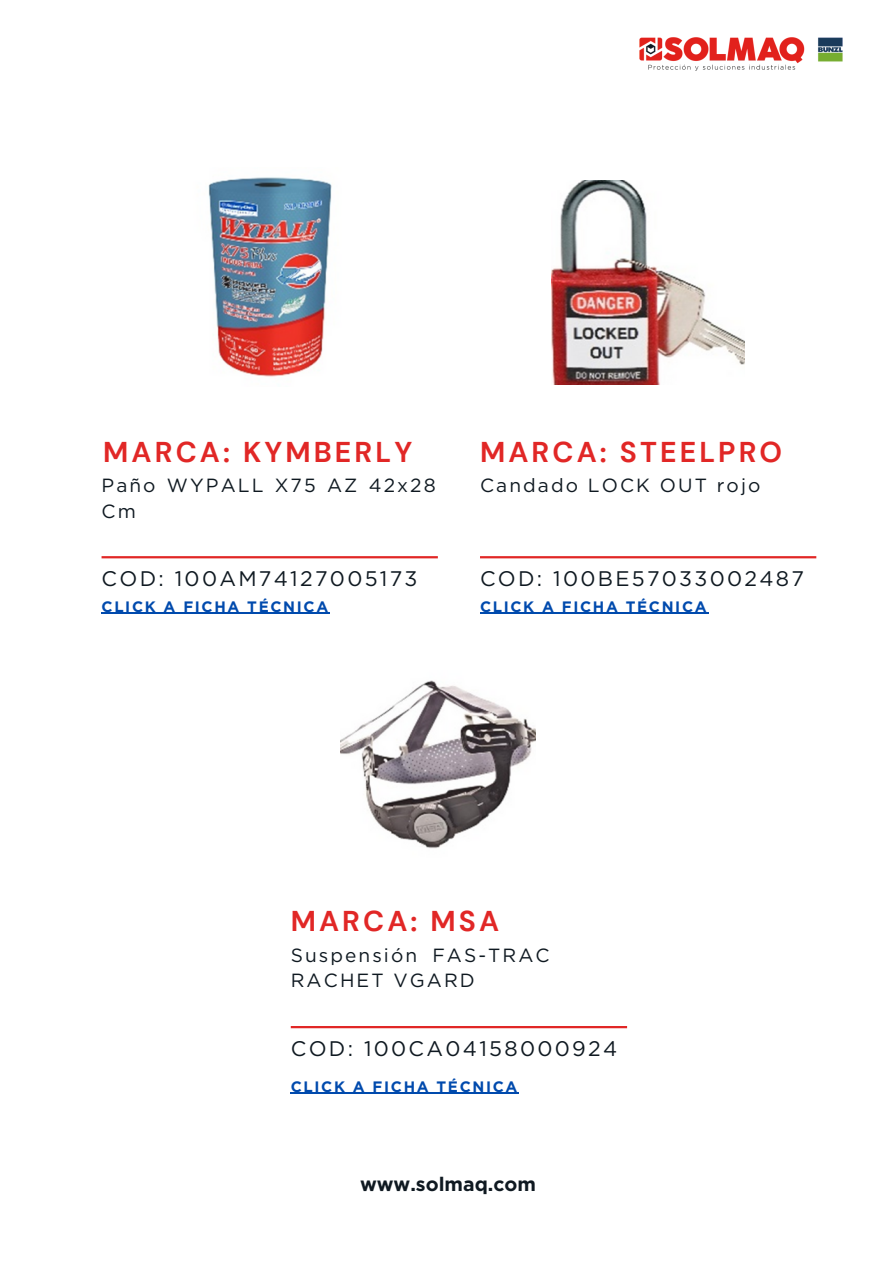
<style>
.page{position:relative;width:893px;height:1264px;background:#fff}
.page>*{position:absolute;margin:0;border:0;box-sizing:border-box;transform-origin:0 0}
.t1{font:700 28.65px "DM Sans";letter-spacing:.11em;color:#e12726}
.t2{font:21.15px "Gotham";letter-spacing:.11em;color:#0f1921}
.t3{font:700 19.5px "Gotham";color:#0f1921}
.t4{font:19.05px/25.8px "Gotham";letter-spacing:.11em;color:#0f1921}
.t5{font:700 15.15px "Gotham";letter-spacing:.11em;color:#004aad}
</style>
<div class="page">
<img style="left:208px;top:177px;width:124px;height:200px">
<img style="left:551px;top:180px;width:193px;height:204px">
<hr style="left:101px;top:556px;width:337px;height:2px;background:#e12726">
<hr style="left:480px;top:556px;width:336px;height:2px;background:#e12726">
<img style="left:340px;top:680px;width:195px;height:169px">
<hr style="left:291px;top:1025px;width:336px;height:3px;background:#e12726">
<hr style="left:101px;top:612px;width:229px;height:2px;background:#004aad">
<hr style="left:480px;top:612px;width:228px;height:2px;background:#004aad">
<hr style="left:291px;top:1092px;width:228px;height:1px;background:#004aad">
<img style="left:639px;top:37px;width:204px;height:34px">
<p class="t1" style="left:103px;top:433px;width:310px">MARCA: KYMBERLY</p>
<h1 class="t4" style="left:101px;top:472px;width:336px">Paño WYPALL X75 AZ 42x28<br>Cm</h1>
<h4 class="t2" style="left:101px;top:565px;width:317px">COD: 100AM74127005173</h4>
<p class="t5" style="left:101px;top:597px;width:228px">CLICK A FICHA TÉCNICA</p>
<h1 class="t1" style="left:480px;top:433px;width:304px">MARCA: STEELPRO</h1>
<h4 class="t4" style="left:480px;top:472px;width:282px">Candado LOCK OUT rojo</h4>
<h2 class="t2" style="left:480px;top:565px;width:325px">COD: 100BE57033002487</h2>
<p class="t5" style="left:480px;top:597px;width:228px">CLICK A FICHA TÉCNICA</p>
<h1 class="t1" style="left:291px;top:902px;width:210px">MARCA: MSA</h1>
<h4 class="t4" style="left:291px;top:941px;width:260px">Suspensión FAS-TRAC<br>RACHET VGARD</h4>
<h2 class="t2" style="left:291px;top:1035px;width:328px">COD: 100CA04158000924</h2>
<p class="t5" style="left:291px;top:1077px;width:228px">CLICK A FICHA TÉCNICA</p>
<h2 class="t3" style="left:360px;top:1172px;width:177px">www.solmaq.com</h2>
</div>
